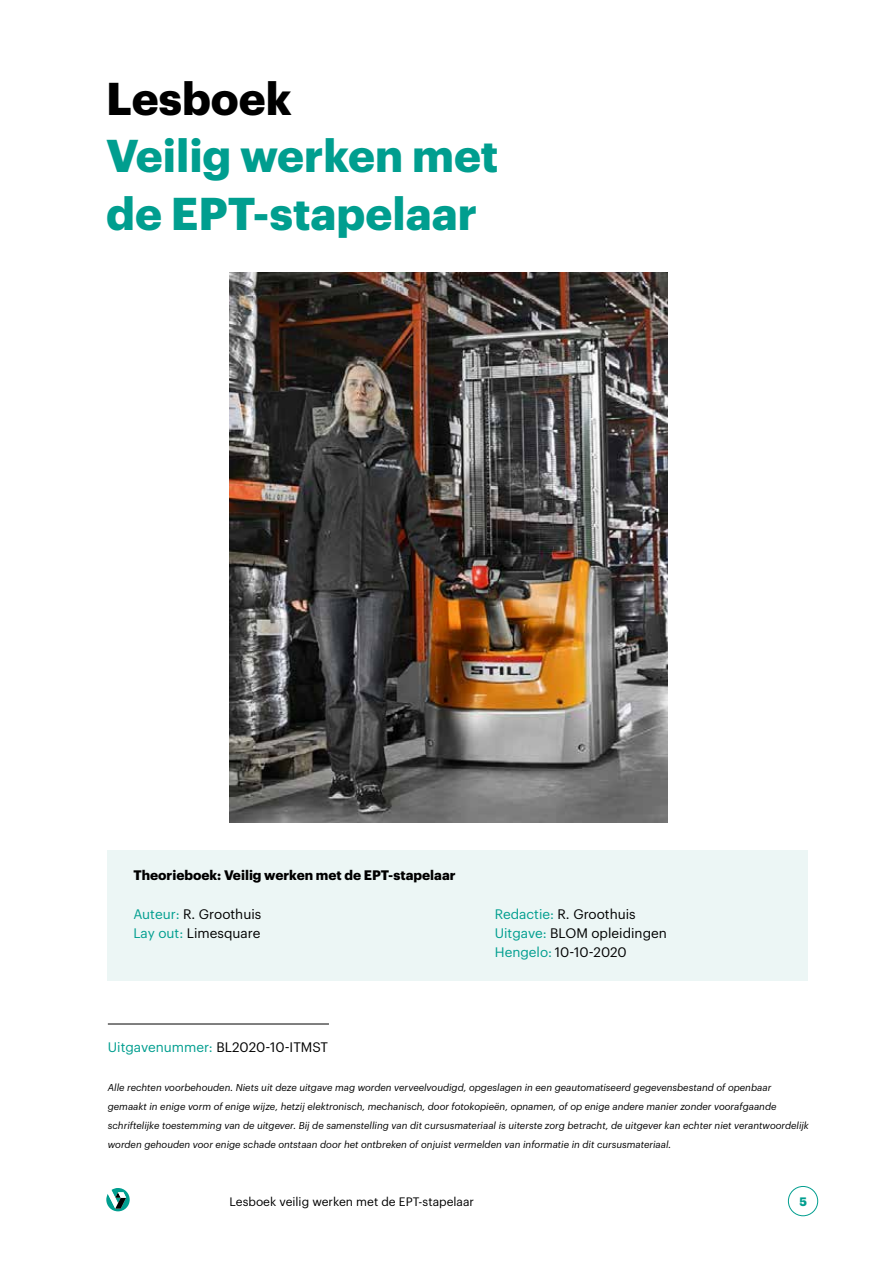
<style>
.page{position:relative;width:893px;height:1263px;background:#fff}
.page>*{position:absolute;margin:0;border:0;box-sizing:border-box;transform-origin:0 0}
.t1{font:700 45px/57.4px "Graphik";color:#009e8f}
.t2{font:700 45px "Graphik";color:#000}
.t3{font:13.5px/19.2px "Graphik";color:#000}
.t4{font:700 13.5px "Graphik";color:#000}
.t5{font:12px "Graphik";color:#000}
.t6{font:700 12px "Graphik";color:#009e8f}
.t7{font:italic 9.75px/19.2px "Graphik";color:#000}
.s1{color:#009e8f}
</style>
<div class="page">
<div style="left:788px;top:1186px;width:30px;height:30px;border:1px solid #009e8f;border-radius:50%"></div>
<svg style="left:106px;top:1188px;width:24px;height:23px"></svg>
<div style="left:108px;top:850px;width:700px;height:131px;background:#ecf6f5"></div>
<hr style="left:108px;top:1024px;width:221px;height:1px;background:#000">
<img style="left:229px;top:273px;width:438px;height:550px">
<h1 class="t2" style="left:106px;top:64px;width:187px">Lesboek</h1>
<h1 class="t1" style="left:106px;top:123px;width:394px">Veilig werken met de EPT-stapelaar</h1>
<h2 class="t4" style="left:133px;top:865px;width:324px">Theorieboek: Veilig werken met de EPT-stapelaar</h2>
<h2 class="t3" style="left:133px;top:903px;width:129px"><span class="s1">Auteur:</span> R. Groothuis<br><span class="s1">Lay out:</span> Limesquare</h2>
<h2 class="t3" style="left:495px;top:903px;width:174px"><span class="s1">Redactie:</span> R. Groothuis<br><span class="s1">Uitgave:</span> BLOM opleidingen<br><span class="s1">Hengelo:</span> 10-10-2020</h2>
<h2 class="t3" style="left:108px;top:1037px;width:222px"><span class="s1">Uitgavenummer:</span> BL2020-10-ITMST</h2>
<p class="t7" style="left:108px;top:1077px;width:703px">Alle rechten voorbehouden. Niets uit deze uitgave mag worden verveelvoudigd, opgeslagen in een geautomatiseerd gegevensbestand of openbaar gemaakt in enige vorm of enige wijze, hetzij elektronisch, mechanisch, door fotokopieën, opnamen, of op enige andere manier zonder voorafgaande schriftelijke toestemming van de uitgever. Bij de samenstelling van dit cursusmateriaal is uiterste zorg betracht, de uitgever kan echter niet verantwoordelijk worden gehouden voor enige schade ontstaan door het ontbreken of onjuist vermelden van informatie in dit cursusmateriaal.</p>
<p class="t5" style="left:230px;top:1192px;width:246px">Lesboek veilig werken met de EPT-stapelaar</p>
<p class="t6" style="left:799px;top:1192px;width:9px">5</p>
</div>
